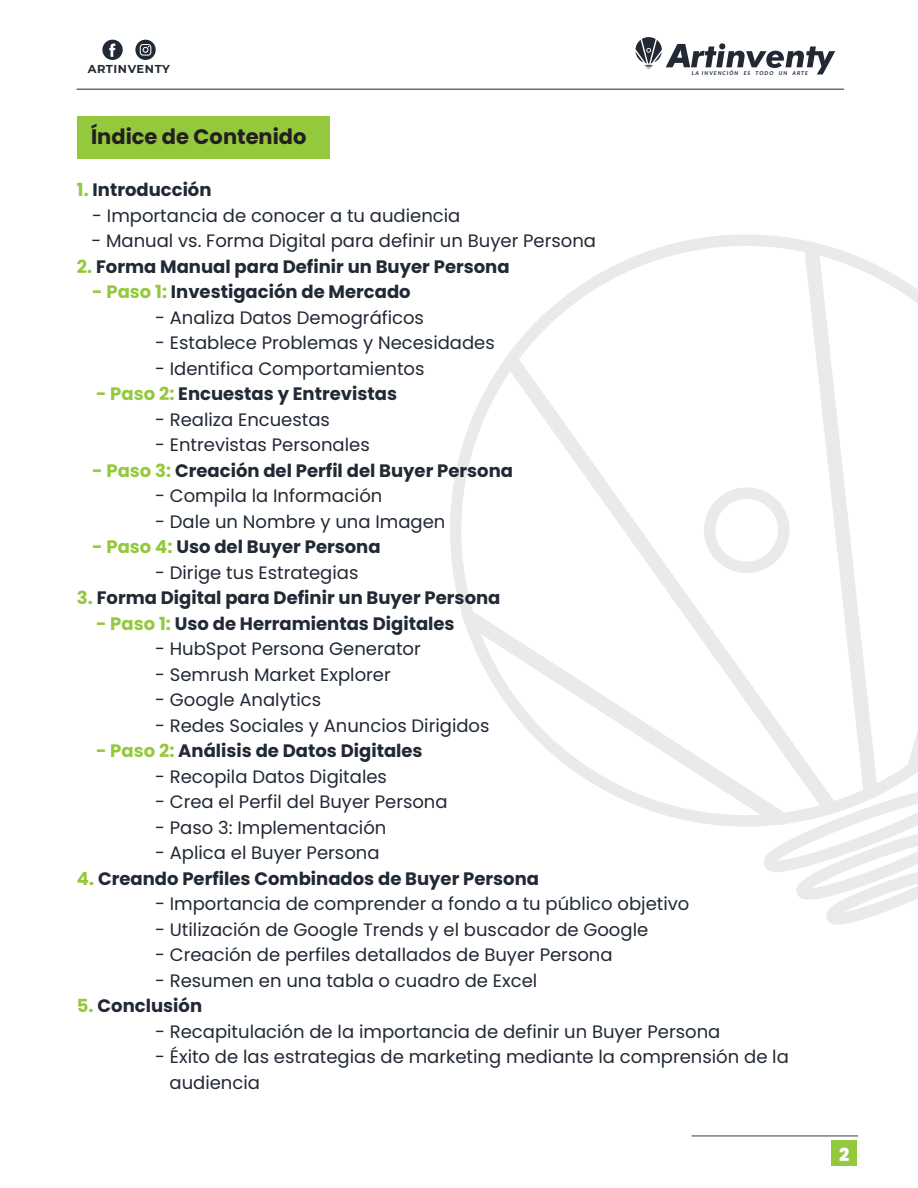
<style>
.page{position:relative;width:918px;height:1188px;background:#fff}
.page>*{position:absolute;margin:0;border:0;box-sizing:border-box;transform-origin:0 0}
.t1{font:700 21px "Poppins";color:#231f20}
.t2{font:18px/25.5px "Poppins";color:#212935}
.t3{font:700 18px "Poppins";color:#212935}
.t4{font:800 18px "Poppins";color:#fff}
.t5{font:700 11.4px "Montserrat";letter-spacing:.05em;color:#212935}
.t6{font:9.3px "Myriad Pro";color:#231f20}
.t7{font:italic 700 5.4px "Lato";letter-spacing:.185em;color:#212935}
.s1{color:#94c83d}
</style>
<div class="page">
<hr style="left:692px;top:1136px;width:166px;height:1px;background:#353d48">
<div style="left:77px;top:116px;width:252px;height:43px;background:#94c83d"></div>
<svg style="left:450px;top:234px;width:468px;height:593px"></svg>
<svg style="left:698px;top:486px;width:97px;height:88px"></svg>
<svg style="left:761px;top:786px;width:157px;height:139px"></svg>
<div style="left:831px;top:1140px;width:26px;height:26px;background:#94c83d"></div>
<hr style="left:77px;top:89px;width:767px;height:1px;background:#353d48">
<svg style="left:102px;top:40px;width:21px;height:20px"></svg>
<svg style="left:135px;top:40px;width:21px;height:20px"></svg>
<svg style="left:635px;top:37px;width:200px;height:37px"></svg>
<p class="t5" style="left:88px;top:61px;width:84px">ARTINVENTY</p>
<p class="t7" style="left:692px;top:69px;width:118px">LA INVENCIÓN ES TODO UN ARTE</p>
<p class="t6" style="left:85px;top:63px;width:91px">https://artinventy.com/</p>
<p class="t1" style="left:91px;top:125px;width:217px">Índice de Contenido</p>
<p class="t3" style="left:77px;top:179px;width:136px"><span class="s1">1.</span> Introducción</p>
<p class="t2" style="left:92px;top:203px;width:370px">- Importancia de conocer a tu audiencia</p>
<p class="t2" style="left:91px;top:228px;width:506px">- Manual vs. Forma Digital para definir un Buyer Persona</p>
<p class="t3" style="left:77px;top:256px;width:434px"><span class="s1">2.</span> Forma Manual para Definir un Buyer Persona</p>
<p class="t3" style="left:92px;top:281px;width:320px"><span class="s1">- Paso 1:</span> Investigación de Mercado</p>
<p class="t2" style="left:155px;top:305px;width:270px">- Analiza Datos Demográficos</p>
<p class="t2" style="left:155px;top:330px;width:341px">- Establece Problemas y Necesidades</p>
<p class="t2" style="left:155px;top:356px;width:271px">- Identifica Comportamientos</p>
<p class="t3" style="left:96px;top:383px;width:303px"><span class="s1">- Paso 2:</span> Encuestas y Entrevistas</p>
<p class="t2" style="left:155px;top:407px;width:176px">- Realiza Encuestas</p>
<p class="t2" style="left:155px;top:432px;width:216px">- Entrevistas Personales</p>
<p class="t3" style="left:92px;top:460px;width:422px"><span class="s1">- Paso 3:</span> Creación del Perfil del Buyer Persona</p>
<p class="t2" style="left:155px;top:483px;width:229px">- Compila la Información</p>
<p class="t2" style="left:155px;top:509px;width:292px">- Dale un Nombre y una Imagen</p>
<p class="t3" style="left:92px;top:536px;width:290px"><span class="s1">- Paso 4:</span> Uso del Buyer Persona</p>
<p class="t2" style="left:155px;top:560px;width:205px">- Dirige tus Estrategias</p>
<p class="t3" style="left:77px;top:587px;width:425px"><span class="s1">3.</span> Forma Digital para Definir un Buyer Persona</p>
<p class="t3" style="left:96px;top:613px;width:360px"><span class="s1">- Paso 1:</span> Uso de Herramientas Digitales</p>
<p class="t2" style="left:155px;top:636px;width:267px">- HubSpot Persona Generator</p>
<p class="t2" style="left:155px;top:662px;width:237px">- Semrush Market Explorer</p>
<p class="t2" style="left:155px;top:687px;width:168px">- Google Analytics</p>
<p class="t2" style="left:155px;top:713px;width:336px">- Redes Sociales y Anuncios Dirigidos</p>
<p class="t3" style="left:96px;top:740px;width:328px"><span class="s1">- Paso 2:</span> Análisis de Datos Digitales</p>
<p class="t2" style="left:155px;top:764px;width:233px">- Recopila Datos Digitales</p>
<p class="t2" style="left:155px;top:789px;width:294px">- Crea el Perfil del Buyer Persona</p>
<p class="t2" style="left:155px;top:815px;width:233px">- Paso 3: Implementación</p>
<p class="t2" style="left:155px;top:840px;width:226px">- Aplica el Buyer Persona</p>
<p class="t3" style="left:77px;top:868px;width:464px"><span class="s1">4.</span> Creando Perfiles Combinados de Buyer Persona</p>
<p class="t2" style="left:155px;top:891px;width:536px">- Importancia de comprender a fondo a tu público objetivo</p>
<p class="t2" style="left:155px;top:917px;width:495px">- Utilización de Google Trends y el buscador de Google</p>
<p class="t2" style="left:155px;top:942px;width:459px">- Creación de perfiles detallados de Buyer Persona</p>
<p class="t2" style="left:155px;top:968px;width:384px">- Resumen en una tabla o cuadro de Excel</p>
<p class="t3" style="left:77px;top:996px;width:127px"><span class="s1">5.</span> Conclusión</p>
<p class="t2" style="left:155px;top:1019px;width:567px">- Recapitulación de la importancia de definir un Buyer Persona</p>
<p class="t2" style="left:170px;top:1044px;width:621px;text-indent:-14px">- Éxito de las estrategias de marketing mediante la comprensión de la audiencia</p>
<p class="t4" style="left:839px;top:1144px;width:12px">2</p>
</div>
